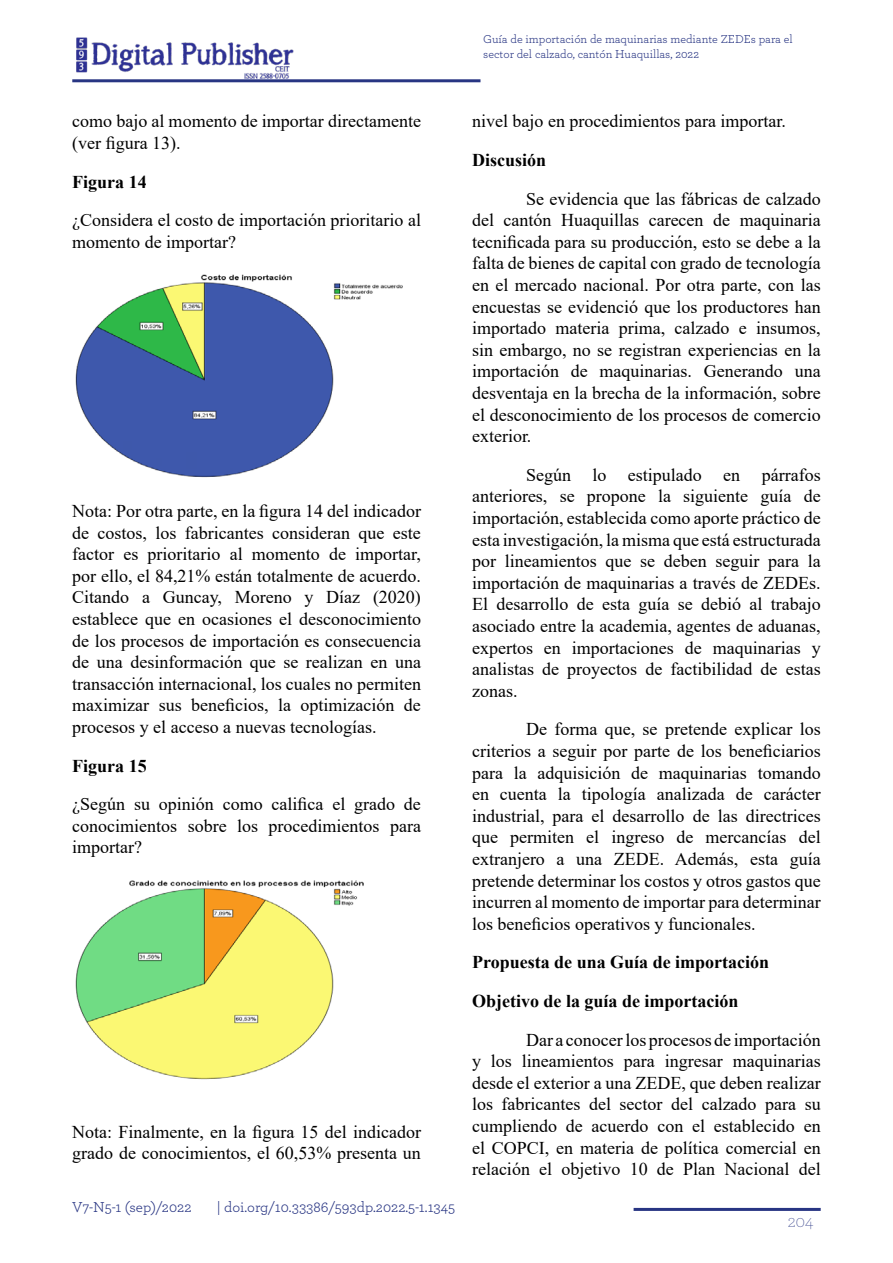
<style>
.page{position:relative;width:893px;height:1263px;background:#fff}
.page>*{position:absolute;margin:0;border:0;box-sizing:border-box;transform-origin:0 0}
.t1{font:18px/21.6px "Times New Roman";color:#000;text-align:justify}
.t2{font:700 18px/38.5px "Times New Roman";color:#000}
.t3{font:200 18px "Archer";color:#283583}
.t4{font:15px "Archer";color:#283583}
.t5{font:12px/14.4px "Archer";color:#283583}
</style>
<div class="page">
<hr style="left:72px;top:79px;width:408px;height:3px;background:#283583">
<img style="left:76px;top:37px;width:218px;height:42px">
<hr style="left:634px;top:1208px;width:187px;height:3px;background:#283583">
<img style="left:75px;top:274px;width:328px;height:204px">
<img style="left:75px;top:880px;width:289px;height:200px">
<p class="t5" style="left:483px;top:32px;width:311px">Guía de importación de maquinarias mediante ZEDEs para el sector del calzado, cantón Huaquillas, 2022</p>
<p class="t1" style="left:72px;top:110px;width:350px">como bajo al momento de importar directamente (ver figura 13).</p>
<p class="t2" style="left:72px;top:162px;width:76px">Figura 14</p>
<p class="t1" style="left:72px;top:209px;width:350px">¿Considera el costo de importación prioritario al momento de importar?</p>
<p class="t1" style="left:72px;top:500px;width:350px">Nota: Por otra parte, en la figura 14 del indicador de costos, los fabricantes consideran que este factor es prioritario al momento de importar, por ello, el 84,21% están totalmente de acuerdo.<br>Citando a Guncay, Moreno y Díaz (2020) establece que en ocasiones el desconocimiento de los procesos de importación es consecuencia de una desinformación que se realizan en una transacción internacional, los cuales no permiten maximizar sus beneficios, la optimización de procesos y el acceso a nuevas tecnologías.</p>
<p class="t2" style="left:72px;top:746px;width:76px">Figura 15</p>
<p class="t1" style="left:72px;top:793px;width:350px">¿Según su opinión como califica el grado de conocimientos sobre los procedimientos para importar?</p>
<p class="t1" style="left:72px;top:1120px;width:350px">Nota: Finalmente, en la figura 15 del indicador grado de conocimientos, el 60,53% presenta un</p>
<p class="t4" style="left:72px;top:1196px;width:121px">V7-N5-1 (sep)/2022</p>
<p class="t4" style="left:217px;top:1196px;width:240px">| doi.org/10.33386/593dp.2022.5-1.1345</p>
<p class="t1" style="left:472px;top:110px;width:315px">nivel bajo en procedimientos para importar.</p>
<p class="t2" style="left:472px;top:140px;width:76px">Discusión</p>
<p class="t1" style="left:472px;top:187px;width:350px;text-indent:54px">Se evidencia que las fábricas de calzado del cantón Huaquillas carecen de maquinaria tecnificada para su producción, esto se debe a la falta de bienes de capital con grado de tecnología en el mercado nacional. Por otra parte, con las encuestas se evidenció que los productores han importado materia prima, calzado e insumos, sin embargo, no se registran experiencias en la importación de maquinarias. Generando una desventaja en la brecha de la información, sobre el desconocimiento de los procesos de comercio exterior.</p>
<p class="t1" style="left:472px;top:463px;width:350px;text-indent:54px">Según lo estipulado en párrafos anteriores, se propone la siguiente guía de importación, establecida como aporte práctico de esta investigación, la misma que está estructurada por lineamientos que se deben seguir para la importación de maquinarias a través de ZEDEs.<br>El desarrollo de esta guía se debió al trabajo asociado entre la academia, agentes de aduanas, expertos en importaciones de maquinarias y analistas de proyectos de factibilidad de estas zonas.</p>
<p class="t1" style="left:472px;top:718px;width:350px;text-indent:54px">De forma que, se pretende explicar los criterios a seguir por parte de los beneficiarios para la adquisición de maquinarias tomando en cuenta la tipología analizada de carácter industrial, para el desarrollo de las directrices que permiten el ingreso de mercancías del extranjero a una ZEDE. Además, esta guía pretende determinar los costos y otros gastos que incurren al momento de importar para determinar los beneficios operativos y funcionales.</p>
<p class="t2" style="left:472px;top:942px;width:299px">Propuesta de una Guía de importación<br>Objetivo de la guía de importación</p>
<p class="t1" style="left:472px;top:1028px;width:350px;text-indent:54px">Dar a conocer los procesos de importación y los lineamientos para ingresar maquinarias desde el exterior a una ZEDE, que deben realizar los fabricantes del sector del calzado para su cumpliendo de acuerdo con el establecido en el COPCI, en materia de política comercial en relación el objetivo 10 de Plan Nacional del</p>
<p class="t3" style="left:788px;top:1209px;width:27px">204</p>
</div>
